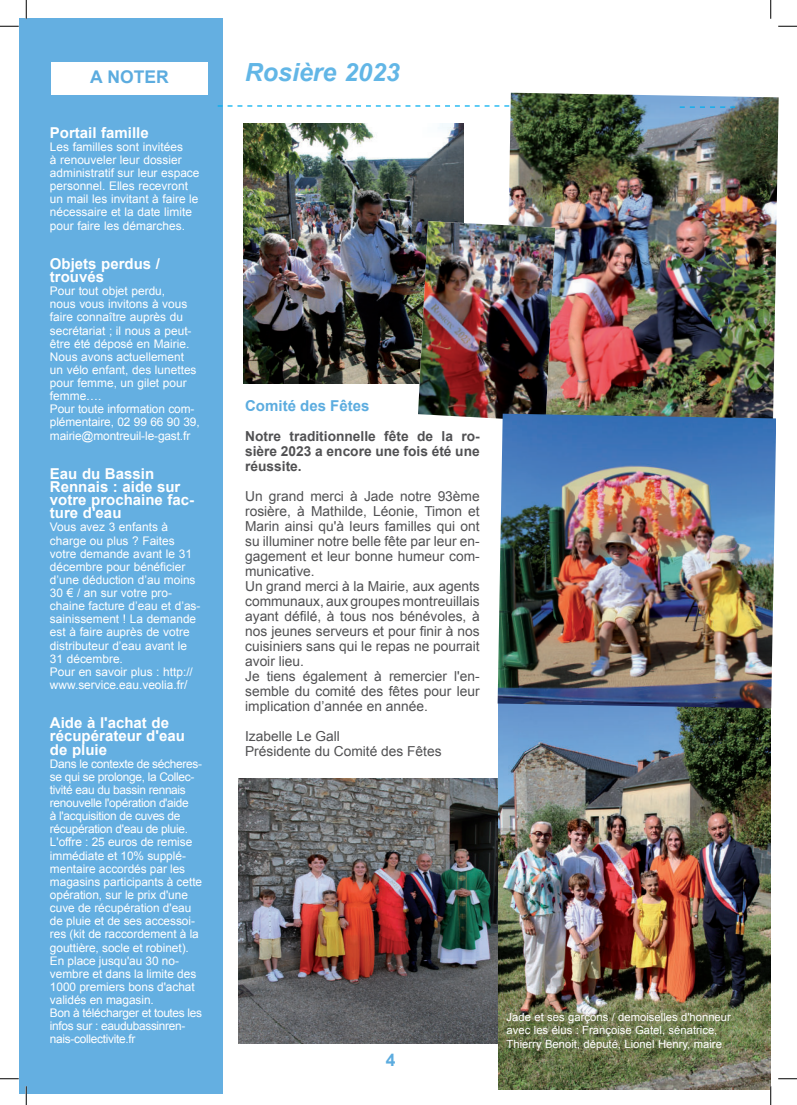
<style>
.page{position:relative;width:797px;height:1105px;background:#fff}
.page>*{position:absolute;margin:0;border:0;box-sizing:border-box;transform-origin:0 0}
.t1{font:italic 700 25px "Arial";color:#62b6e6}
.t2{font:700 17.5px "Arial";color:#5cacdf}
.t3{font:700 15px/13.1px "Arial";color:#fff}
.t4{font:700 15px "Arial";color:#5cacdf}
.t5{font:13.75px/15px "Arial";color:#515153}
.t6{font:700 13.75px/15px "Arial";color:#515153;text-align:justify}
.t7{font:11.88px/13.1px "Arial";color:#fff}
.t8{font:11.25px/13.5px "Arial";color:#fff}
.s1{font-size:12.5px}
</style>
<div class="page">
<div style="left:19px;top:18px;width:203px;height:1076px;background:#64afe1"></div>
<div style="left:51px;top:62px;width:157px;height:32px;background:#fff"></div>
<img style="left:243px;top:124px;width:221px;height:259px">
<img style="left:498px;top:708px;width:272px;height:381px">
<img style="left:239px;top:779px;width:259px;height:264px">
<img style="left:508px;top:93px;width:270px;height:321px">
<svg style="left:218px;top:105px;width:291px;height:2px"></svg>
<svg style="left:679px;top:106px;width:56px;height:2px"></svg>
<img style="left:418px;top:221px;width:137px;height:198px">
<img style="left:497px;top:414px;width:279px;height:294px">
<svg style="left:0;top:25px;width:19px;height:2px"></svg>
<svg style="left:778px;top:25px;width:19px;height:2px"></svg>
<svg style="left:0;top:1078px;width:19px;height:1px"></svg>
<svg style="left:778px;top:1078px;width:19px;height:1px"></svg>
<svg style="left:25px;top:0;width:2px;height:19px"></svg>
<svg style="left:25px;top:1086px;width:2px;height:19px"></svg>
<svg style="left:770px;top:0;width:1px;height:19px"></svg>
<svg style="left:770px;top:1086px;width:1px;height:19px"></svg>
<h2 class="t2" style="left:90px;top:70px;width:80px">A NOTER</h2>
<h1 class="t1" style="left:245px;top:63px;width:156px">Rosière 2023</h1>
<p class="t3" style="left:50px;top:127px;width:100px">Portail famille</p>
<p class="t7" style="left:50px;top:141px;width:151px">Les familles sont invitées<br>à renouveler leur dossier administratif sur leur espace personnel. Elles recevront un mail les invitant à faire le nécessaire et la date limite pour faire les démarches.</p>
<p class="t3" style="left:50px;top:258px;width:112px">Objets perdus / trouvés</p>
<p class="t7" style="left:50px;top:285px;width:151px">Pour tout objet perdu,<br>nous vous invitons à vous faire connaître auprès du secrétariat ; il nous a peut&shy;être été déposé en Mairie.<br>Nous avons actuellement un vélo enfant, des lunettes pour femme, un gilet pour femme….<br>Pour toute information com&shy;plémentaire, 02 99 66 90 39, mairie@montreuil-le-gast.fr</p>
<p class="t3" style="left:50px;top:468px;width:146px">Eau du Bassin<br>Rennais : aide sur votre prochaine fac&shy;ture d'eau</p>
<p class="t7" style="left:50px;top:522px;width:152px">Vous avez 3 enfants à charge ou plus ? Faites votre demande avant le 31 décembre pour bénéficier d’une déduction d’au moins<br>30 € / an sur votre pro&shy;chaine facture d’eau et d’as&shy;sainissement ! La demande est à faire auprès de votre distributeur d’eau avant le<br>31 décembre.<br>Pour en savoir plus : http:// www.service.eau.veolia.fr<span class="s1">/</span></p>
<p class="t3" style="left:50px;top:718px;width:136px">Aide à l'achat de récupérateur d'eau de pluie</p>
<p class="t7" style="left:50px;top:758px;width:154px">Dans le contexte de sécheres&shy;se qui se prolonge, la Collec&shy;tivité eau du bassin rennais renouvelle l'opération d'aide<br>à l'acquisition de cuves de récupération d'eau de pluie.<br>L'offre : 25 euros de remise immédiate et 10% supplé&shy;mentaire accordés par les magasins participants à cette opération, sur le prix d'une cuve de récupération d'eau de pluie et de ses accessoi&shy;res (kit de raccordement à la gouttière, socle et robinet).<br>En place jusqu'au 30 no&shy;vembre et dans la limite des<br>1000 premiers bons d'achat validés en magasin.<br>Bon à télécharger et toutes les infos sur : eaudubassinren&shy;nais-collectivite.fr</p>
<p class="t4" style="left:245px;top:400px;width:126px">Comité des Fêtes</p>
<p class="t6" style="left:245px;top:430px;width:236px">Notre traditionnelle fête de la ro&shy;sière 2023 a encore une fois été une réussite.</p>
<p class="t5" style="left:245px;top:490px;width:236px">Un grand merci à Jade notre 93ème rosière, à Mathilde, Léonie, Timon et Marin ainsi qu'à leurs familles qui ont su illuminer notre belle fête par leur en&shy;gagement et leur bonne humeur com&shy;municative.<br>Un grand merci à la Mairie, aux agents communaux, aux groupes montreuillais ayant défilé, à tous nos bénévoles, à nos jeunes serveurs et pour finir à nos cuisiniers sans qui le repas ne pourrait avoir lieu.<br>Je tiens également à remercier l'en&shy;semble du comité des fêtes pour leur implication d’année en année.</p>
<p class="t5" style="left:245px;top:730px;width:198px">Izabelle Le Gall<br>Présidente du Comité des Fêtes</p>
<h2 class="t2" style="left:386px;top:1053px;width:11px">4</h2>
<p class="t8" style="left:506px;top:1011px;width:226px">Jade et ses garçons / demoiselles d'honneur avec les élus : Françoise Gatel, sénatrice,<br>Thierry Benoit, député, Lionel Henry, maire</p>
</div>
